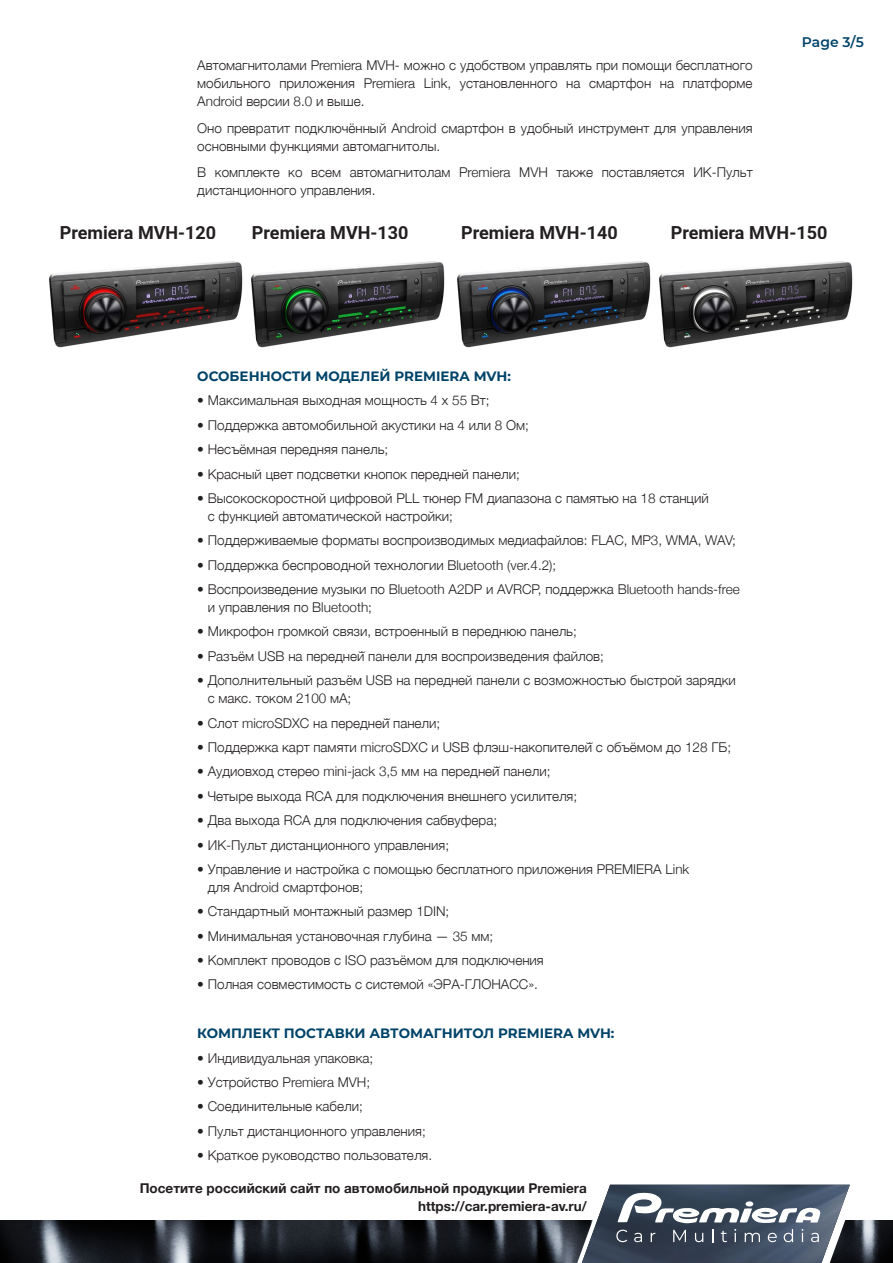
<style>
.page{position:relative;width:893px;height:1263px;background:#fff}
.page>*{position:absolute;margin:0;border:0;box-sizing:border-box;transform-origin:0 0}
.t1{font:700 18px "Roboto";color:#231f20}
.t2{font:600 13.95px "Montserrat";color:#004368}
.t3{font:300 13.5px/18px "Helvetica Neue";color:#231f20}
.t4{font:700 13.5px "Helvetica Neue";color:#231f20}
.t5{font:700 13.5px "Montserrat";color:#004368}
</style>
<div class="page">
<img style="left:49px;top:261px;width:194px;height:87px">
<img style="left:251px;top:261px;width:194px;height:87px">
<img style="left:457px;top:261px;width:194px;height:87px">
<img style="left:659px;top:261px;width:194px;height:87px">
<img style="left:1px;top:1220px;width:892px;height:43px">
<svg style="left:577px;top:1185px;width:281px;height:78px"></svg>
<p class="t3" style="left:197px;top:56px;width:557px;text-align:justify">Автомагнитолами Premiera MVH- можно с удобством управлять при помощи бесплатного мобильного приложения Premiera Link, установленного на смартфон на платформе Android версии 8.0 и выше.</p>
<p class="t3" style="left:197px;top:118px;width:557px">Оно превратит подключённый Android смартфон в удобный инструмент для управления основными функциями автомагнитолы.</p>
<p class="t3" style="left:197px;top:163px;width:557px">В комплекте ко всем автомагнитолам Premiera MVH также поставляется ИК-Пульт дистанционного управления.</p>
<p class="t2" style="left:802px;top:32px;width:63px">Page 3/5</p>
<p class="t1" style="left:60px;top:220px;width:158px">Premiera MVH-120</p>
<p class="t1" style="left:252px;top:220px;width:158px">Premiera MVH-130</p>
<p class="t1" style="left:461px;top:220px;width:158px">Premiera MVH-140</p>
<p class="t1" style="left:671px;top:220px;width:158px">Premiera MVH-150</p>
<p class="t5" style="left:197px;top:366px;width:315px">ОСОБЕННОСТИ МОДЕЛЕЙ PREMIERA MVH:</p>
<p class="t3" style="left:197px;top:391px;width:294px">• Максимальная выходная мощность 4 х 55 Вт;</p>
<p class="t3" style="left:197px;top:415px;width:333px">• Поддержка автомобильной акустики на 4 или 8 Ом;</p>
<p class="t3" style="left:197px;top:439px;width:192px">• Несъёмная передняя панель;</p>
<p class="t3" style="left:197px;top:464px;width:324px">• Красный цвет подсветки кнопок передней панели;</p>
<p class="t3" style="left:208px;top:488px;width:502px;text-indent:-11px">• Высокоскоростной цифровой PLL тюнер FM диапазона с памятью на 18 станций с функцией автоматической настройки;</p>
<p class="t3" style="left:197px;top:530px;width:540px">• Поддерживаемые форматы воспроизводимых медиафайлов: FLAC, MP3, WMA, WAV;</p>
<p class="t3" style="left:197px;top:555px;width:360px">• Поддержка беспроводной технологии Bluetooth (ver.4.2);</p>
<p class="t3" style="left:208px;top:579px;width:533px;text-indent:-11px">• Воспроизведение музыки по Bluetooth A2DP и AVRCP, поддержка Bluetooth hands-free и управления по Bluetooth;</p>
<p class="t3" style="left:197px;top:622px;width:381px">• Микрофон громкой связи, встроенный в переднюю панель;</p>
<p class="t3" style="left:197px;top:646px;width:408px">• Разъём USB на передней̆панели для воспроизведения файлов;</p>
<p class="t3" style="left:208px;top:670px;width:530px;text-indent:-11px">• Дополнительный разъём USB на передней панели с возможностью быстрой зарядки с макс. током 2100 мА;</p>
<p class="t3" style="left:197px;top:713px;width:245px">• Слот microSDXC на передней̆панели;</p>
<p class="t3" style="left:197px;top:737px;width:535px">• Поддержка карт памяти microSDXC и USB флэш-накопителей̆с объёмом до 128 ГБ;</p>
<p class="t3" style="left:197px;top:761px;width:355px">• Аудиовход стерео mini-jack 3,5 мм на передней̆панели;</p>
<p class="t3" style="left:197px;top:786px;width:381px">• Четыре выхода RCA для подключения внешнего усилителя;</p>
<p class="t3" style="left:197px;top:810px;width:301px">• Два выхода RCA для подключения сабвуфера;</p>
<p class="t3" style="left:197px;top:835px;width:253px">• ИК-Пульт дистанционного управления;</p>
<p class="t3" style="left:208px;top:859px;width:483px;text-indent:-11px">• Управление и настройка с помощью бесплатного приложения PREMIERA Link для Android смартфонов;</p>
<p class="t3" style="left:197px;top:901px;width:254px">• Стандартный монтажный размер 1DIN;</p>
<p class="t3" style="left:197px;top:926px;width:297px">• Минимальная установочная глубина — 35 мм;</p>
<p class="t3" style="left:197px;top:950px;width:348px">• Комплект проводов с ISO разъёмом для подключения</p>
<p class="t3" style="left:197px;top:975px;width:342px">• Полная совместимость с системой «ЭРА-ГЛОНАСС».</p>
<p class="t5" style="left:197px;top:1024px;width:419px">КОМПЛЕКТ ПОСТАВКИ АВТОМАГНИТОЛ PREMIERA MVH:</p>
<p class="t3" style="left:197px;top:1048px;width:177px">• Индивидуальная упаковка;</p>
<p class="t3" style="left:197px;top:1072px;width:174px">• Устройство Premiera MVH;</p>
<p class="t3" style="left:197px;top:1096px;width:167px">• Соединительные кабели;</p>
<p class="t3" style="left:197px;top:1121px;width:230px">• Пульт дистанционного управления;</p>
<p class="t3" style="left:197px;top:1145px;width:236px">• Краткое руководство пользователя.</p>
<p class="t4" style="left:140px;top:1177px;width:449px">Посетите российский сайт по автомобильной продукции Premiera</p>
<p class="t4" style="left:418px;top:1195px;width:170px">https://car.premiera-av.ru/</p>
</div>
